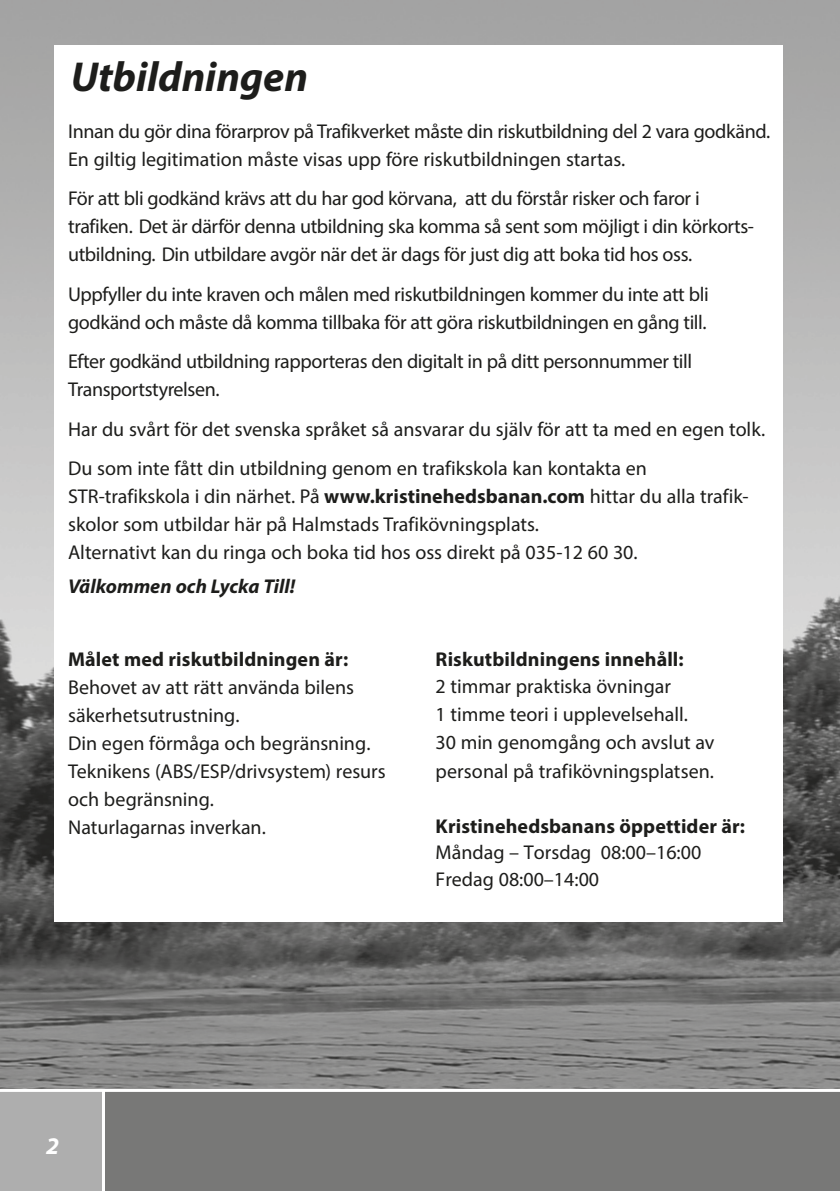
<style>
.page{position:relative;width:840px;height:1191px;background:#fff}
.page>*{position:absolute;margin:0;border:0;box-sizing:border-box;transform-origin:0 0}
.t1{font:italic 700 42px "Myriad Pro";color:#1d1d1b}
.t2{font:italic 700 24px "Myriad Pro";color:#fff}
.t3{font:20px/28px "Myriad Pro";letter-spacing:-.005em;color:#1d1d1b}
.t4{font:italic 700 20px "Myriad Pro";color:#1d1d1b}
.s1{font-weight:700}
</style>
<div class="page">
<img style="left:0;top:0;width:839px;height:1089px">
<div style="left:105px;top:1091px;width:734px;height:100px;background:#787877"></div>
<div style="left:0;top:1092px;width:102px;height:99px;background:#aeaeae"></div>
<div style="left:54px;top:45px;width:728px;height:876px;background:#fff"></div>
<p class="t1" style="left:71px;top:49px;width:239px">Utbildningen</p>
<p class="t3" style="left:68px;top:117px;width:703px">Innan du gör dina förarprov på Trafikverket måste din riskutbildning del 2 vara godkänd.<br>En giltig legitimation måste visas upp före riskutbildningen startas.</p>
<p class="t3" style="left:68px;top:184px;width:687px">För att bli godkänd krävs att du har god körvana, att du förstår risker och faror i trafiken. Det är därför denna utbildning ska komma så sent som möjligt i din körkorts&shy;utbildning. Din utbildare avgör när det är dags för just dig att boka tid hos oss.</p>
<p class="t3" style="left:68px;top:280px;width:641px">Uppfyller du inte kraven och målen med riskutbildningen kommer du inte att bli godkänd och måste då komma tillbaka för att göra riskutbildningen en gång till.</p>
<p class="t3" style="left:68px;top:347px;width:625px">Efter godkänd utbildning rapporteras den digitalt in på ditt personnummer till<br>Transportstyrelsen.</p>
<p class="t3" style="left:68px;top:409px;width:698px;line-height:39.4px">Har du svårt för det svenska språket så ansvarar du själv för att ta med en egen tolk.<br>Du som inte fått din utbildning genom en trafikskola kan kontakta en</p>
<p class="t3" style="left:68px;top:482px;width:681px">STR-trafikskola i din närhet. På <span class="s1">www.kristinehedsbanan.com</span> hittar du alla trafik&shy;skolor som utbildar här på Halmstads Trafikövningsplats.<br>Alternativt kan du ringa och boka tid hos oss direkt på 035-12 60 30.</p>
<p class="t4" style="left:68px;top:573px;width:228px">Välkommen och Lycka Till!</p>
<p class="t3" style="left:68px;top:644px;width:319px"><span class="s1">Målet med riskutbildningen är:<br></span>Behovet av att rätt använda bilens säkerhetsutrustning.<br>Din egen förmåga och begränsning.<br>Teknikens (ABS/ESP/drivsystem) resurs och begränsning.<br>Naturlagarnas inverkan.</p>
<p class="t3" style="left:435px;top:644px;width:280px"><span class="s1">Riskutbildningens innehåll:<br></span>2 timmar praktiska övningar<br>1 timme teori i upplevelsehall.<br>30 min genomgång och avslut av personal på trafikövningsplatsen.</p>
<p class="t3" style="left:435px;top:812px;width:311px;line-height:26.8px"><span class="s1">Kristinehedsbanans öppettider är:<br></span>Måndag – Torsdag 08:00–16:00<br>Fredag 08:00–14:00</p>
<p class="t2" style="left:46px;top:1130px;width:14px">2</p>
</div>
